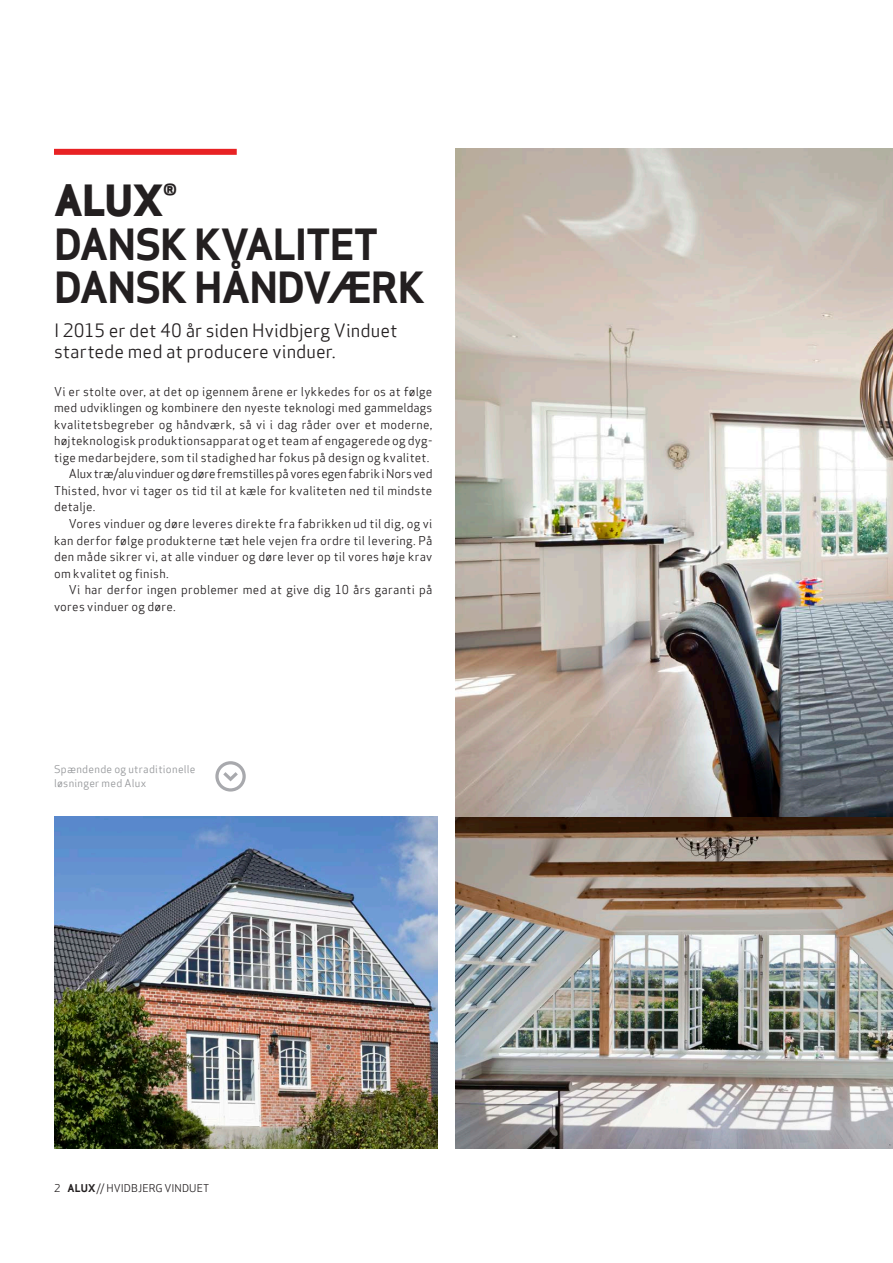
<style>
.page{position:relative;width:893px;height:1263px;background:#fff}
.page>*{position:absolute;margin:0;border:0;box-sizing:border-box;transform-origin:0 0}
.SORT_-_Overskrift{font:42px "Apex Sans Bold T";letter-spacing:-.025em;color:#231f20}
.SORT_-_Overskrift-2{font:42px "Apex Sans Extra Bold C";color:#231f20}
.SORT_-_Manchet{font:18px/21px "Apex Sans Book T";color:#231f20}
.SORT_-_Brødtekst{font:12px/16.5px "Apex Sans Book T";letter-spacing:.02em;color:#231f20;text-align:justify}
.GRÅ_-_Billedetekst{font:10.5px "Apex Sans Book T";letter-spacing:.025em;color:#939598}
.t1{font:10.5px "Apex Sans Book T";letter-spacing:.005em;color:#231f20}
.s1{font-size:42.45px}
.s2{font-family:"Apex Sans Bold T"}
</style>
<div class="page">
<img style="left:455px;top:816px;width:438px;height:332px">
<div style="left:54px;top:149px;width:183px;height:6px;background:#e82224"></div>
<img style="left:54px;top:816px;width:383px;height:332px">
<div style="left:215px;top:761px;width:31px;height:30px;border:3px solid #a8a9ad;border-radius:50%"></div>
<svg style="left:220px;top:769px;width:21px;height:15px"></svg>
<svg style="left:455px;top:149px;width:438px;height:667px;background:#b9b2aa"></svg>
<p class="SORT_-_Overskrift-2" style="left:54px;top:174px;width:125px">ALUX<span class="s1">®</span></p>
<p class="SORT_-_Overskrift" style="left:54px;top:217px;width:326px">DANSK KVALITET</p>
<p class="SORT_-_Overskrift" style="left:54px;top:261px;width:373px">DANSK HÅNDVÆRK</p>
<p class="SORT_-_Manchet" style="left:54px;top:319px;width:345px">I 2015 er det 40 år siden Hvidbjerg Vinduet startede med at producere vinduer.</p>
<p class="SORT_-_Brødtekst" style="left:54px;top:383px;width:380px">Vi er stolte over, at det op igennem årene er lykkedes for os at følge med udviklingen og kombinere den nyeste teknologi med gammeldags kvalitetsbegreber og håndværk, så vi i dag råder over et moderne, højteknologisk produktionsapparat og et team af engagerede og dyg&shy;tige medarbejdere, som til stadighed har fokus på design og kvalitet.</p>
<p class="SORT_-_Brødtekst" style="left:54px;top:466px;width:380px;text-indent:15px">Alux træ/alu vinduer og døre fremstilles på vores egen fabrik i Nors ved Thisted, hvor vi tager os tid til at kæle for kvaliteten ned til mindste detalje.</p>
<p class="SORT_-_Brødtekst" style="left:54px;top:515px;width:380px;text-indent:15px">Vores vinduer og døre leveres direkte fra fabrikken ud til dig, og vi kan derfor følge produkterne tæt hele vejen fra ordre til levering. På den måde sikrer vi, at alle vinduer og døre lever op til vores høje krav om kvalitet og finish.</p>
<p class="SORT_-_Brødtekst" style="left:54px;top:581px;width:380px;text-indent:15px">Vi har derfor ingen problemer med at give dig 10 års garanti på vores vinduer og døre.</p>
<p class="GRÅ_-_Billedetekst" style="left:54px;top:763px;width:143px">Spændende og utraditionelle</p>
<p class="GRÅ_-_Billedetekst" style="left:54px;top:776px;width:94px">løsninger med Alux</p>
<p class="t1" style="left:54px;top:1181px;width:157px">2 <span class="s2">ALUX</span>// HVIDBJERG VINDUET</p>
</div>
